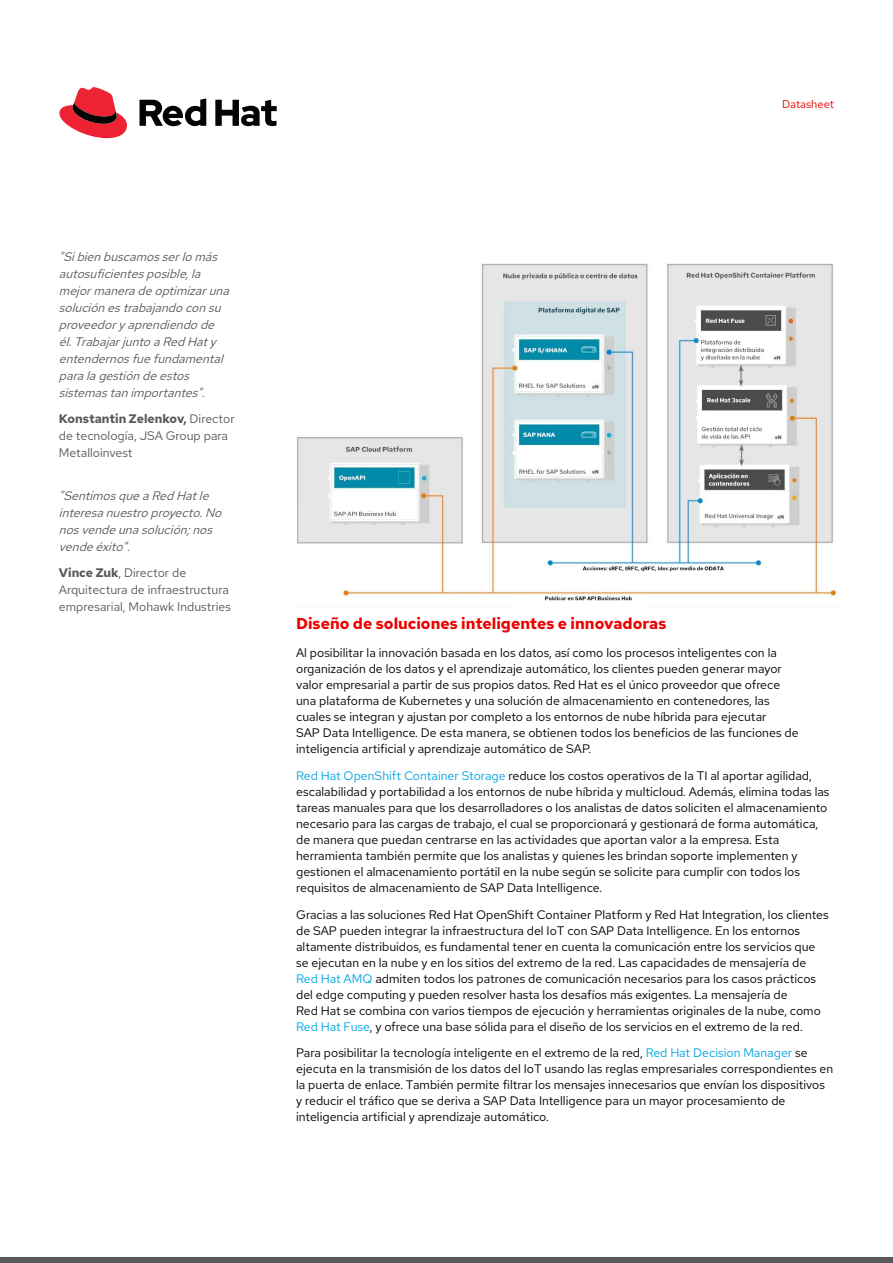
<style>
.page{position:relative;width:893px;height:1263px;background:#fff}
.page>*{position:absolute;margin:0;border:0;box-sizing:border-box;transform-origin:0 0}
.Paragraph_Style9{font:700 15.75px "Red Hat Text";color:#ed0000}
.Paragraph_Style8{font:12.3px/16px "Red Hat Text";color:#000}
.Paragraph_Style2{font:12.3px/16px "Red Hat Text";color:#000}
.Paragraph_Style8-2{font:italic 12.3px/17.1px "Red Hat Text";color:#57585a}
.Paragraph_Style4{font:12.3px/17.1px "Red Hat Text";color:#57585a}
.Paragraph_Style11{font:italic 12.3px/17.1px "Red Hat Text";color:#57585a}
.t1{font:11.25px "Red Hat Text";color:#ed0000}
.s1{font-weight:700}
.s2{color:#00a4e3}
</style>
<div class="page">
<svg style="left:59px;top:87px;width:68px;height:51px"></svg>
<svg style="left:140px;top:98px;width:137px;height:28px"></svg>
<img style="left:297px;top:263px;width:540px;height:338px">
<div style="left:0;top:1257px;width:893px;height:6px;background:#57585a"></div>
<p class="Paragraph_Style8-2" style="left:59px;top:248px;width:176px">"Sibienbuscamosserlomás autosuficientesposible,la mejormaneradeoptimizaruna soluciónestrabajandoconsu proveedoryaprendiendode él.TrabajarjuntoaRedHaty entendernosfuefundamental paralagestióndeestos sistemastanimportantes".</p>
<p class="Paragraph_Style4" style="left:59px;top:410px;width:177px"><span class="s1">Konstantin Zelenkov,</span> Director de tecnología, JSA Group para<br>Metalloinvest</p>
<p class="Paragraph_Style11" style="left:59px;top:487px;width:168px">"SentimosqueaRedHatle interesanuestroproyecto.No nosvendeunasolución;nos vendeéxito".</p>
<p class="Paragraph_Style4" style="left:59px;top:563px;width:174px"><span class="s1">Vince Zuk</span>, Director de<br>Arquitectura de infraestructura empresarial, Mohawk Industries</p>
<p class="t1" style="left:782px;top:96px;width:53px">Datasheet</p>
<p class="Paragraph_Style9" style="left:296px;top:613px;width:372px">Diseño de soluciones inteligentes e innovadoras</p>
<p class="Paragraph_Style8" style="left:296px;top:645px;width:504px">Al posibilitar la innovación basada en los datos, así como los procesos inteligentes con la organización de los datos y el aprendizaje automático, los clientes pueden generar mayor valor empresarial a partir de sus propios datos. Red Hat es el único proveedor que ofrece una plataforma de Kubernetes y una solución de almacenamiento en contenedores, las cuales se integran y ajustan por completo a los entornos de nube híbrida para ejecutar<br>SAP Data Intelligence. De esta manera, se obtienen todos los beneficios de las funciones de inteligencia artificial y aprendizaje automático de SAP.</p>
<p class="Paragraph_Style8" style="left:296px;top:767px;width:535px"><span class="s2">Red Hat OpenShift Container Storage</span> reduce los costos operativos de la TI al aportar agilidad, escalabilidad y portabilidad a los entornos de nube híbrida y multicloud. Además, elimina todas las tareas manuales para que los desarrolladores o los analistas de datos soliciten el almacenamiento necesario para las cargas de trabajo, el cual se proporcionará y gestionará de forma automática, de manera que puedan centrarse en las actividades que aportan valor a la empresa. Esta herramienta también permite que los analistas y quienes les brindan soporte implementen y gestionen el almacenamiento portátil en la nube según se solicite para cumplir con todos los requisitos de almacenamiento de SAP Data Intelligence.</p>
<p class="Paragraph_Style8" style="left:296px;top:906px;width:534px">Gracias a las soluciones Red Hat OpenShift Container Platform y Red Hat Integration, los clientes de SAP pueden integrar la infraestructura del IoT con SAP Data Intelligence. En los entornos altamente distribuidos, es fundamental tener en cuenta la comunicación entre los servicios que se ejecutan en la nube y en los sitios del extremo de la red. Las capacidades de mensajería de <span class="s2">Red Hat AMQ</span> admiten todos los patrones de comunicación necesarios para los casos prácticos del edge computing y pueden resolver hasta los desafíos más exigentes. La mensajería de<br>Red Hat se combina con varios tiempos de ejecución y herramientas originales de la nube, como <span class="s2">Red Hat Fuse</span>, y ofrece una base sólida para el diseño de los servicios en el extremo de la red.</p>
<p class="Paragraph_Style2" style="left:296px;top:1045px;width:539px">Para posibilitar la tecnología inteligente en el extremo de la red, <span class="s2">Red Hat Decision Manager</span> se ejecuta en la transmisión de los datos del IoT usando las reglas empresariales correspondientes en la puerta de enlace. También permite filtrar los mensajes innecesarios que envían los dispositivos y reducir el tráfico que se deriva a SAP Data Intelligence para un mayor procesamiento de inteligencia artificial y aprendizaje automático.</p>
</div>
